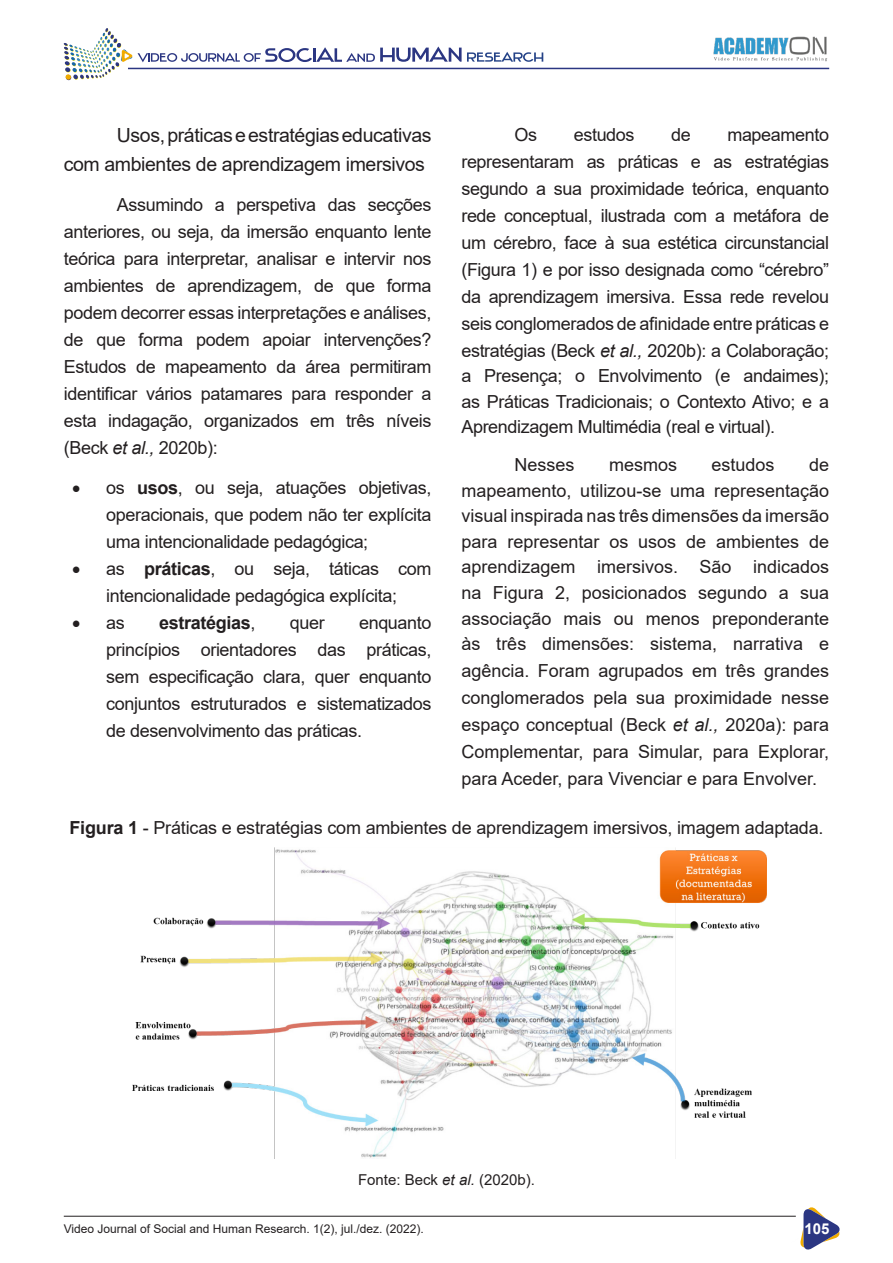
<style>
.page{position:relative;width:893px;height:1263px;background:#fff}
.page>*{position:absolute;margin:0;border:0;box-sizing:border-box;transform-origin:0 0}
.t1{font:19.5px/29.2px "Arial";letter-spacing:-.02em;color:#231f20}
.t2{font:18px/27px "Arial";letter-spacing:-.02em;color:#231f20;text-align:justify}
.t3{font:700 18px "Arial";letter-spacing:-.02em;color:#231f20}
.t4{font:18px "Arial";color:#231f20}
.t5{font:15px "Arial";color:#231f20}
.t6{font:700 15px "Arial";color:#fff}
.t7{font:12px "Arial";color:#231f20}
.s1{font-style:italic}
.s2{font-weight:700}
.s3{font-weight:400}
</style>
<div class="page">
<svg style="left:785px;top:1207px;width:55px;height:43px"></svg>
<hr style="left:64px;top:1216px;width:732px;height:1px;background:#231f20">
<hr style="left:128px;top:68px;width:701px;height:1px;background:#2b3682">
<img style="left:64px;top:28px;width:68px;height:52px">
<img style="left:713px;top:37px;width:115px;height:25px">
<svg style="left:138px;top:46px;width:405px;height:16px"></svg>
<img style="left:132px;top:847px;width:634px;height:312px">
<p class="t2" style="left:514px;top:121px;width:24px">Os</p>
<p class="t2" style="left:574px;top:121px;width:62px">estudos</p>
<p class="t2" style="left:671px;top:121px;width:21px">de</p>
<p class="t1" style="left:64px;top:120px;width:369px;text-indent:53px">Usos, práticas e estratégias educativas com ambientes de aprendizagem imersivos</p>
<p class="t2" style="left:64px;top:191px;width:369px;text-indent:53px">Assumindo a perspetiva das secções anteriores, ou seja, da imersão enquanto lente teórica para interpretar, analisar e intervir nos ambientes de aprendizagem, de que forma podem decorrer essas interpretações e análises, de que forma podem apoiar intervenções?<br>Estudos de mapeamento da área permitiram identificar vários patamares para responder a esta indagação, organizados em três níveis (Beck <span class="s1">et al.,</span> 2020b):</p>
<p class="t2" style="left:106px;top:474px;width:327px;text-indent:-34px">• os <span class="s2">usos</span>, ou seja, atuações objetivas, operacionais, que podem não ter explícita uma intencionalidade pedagógica;</p>
<p class="t2" style="left:72px;top:555px;width:361px;text-align:center">• as <span class="s2">práticas</span>, ou seja, táticas com intencionalidade pedagógica explícita;</p>
<p class="t2" style="left:72px;top:609px;width:54px">• as</p>
<p class="t3" style="left:159px;top:610px;width:98px">estratégias<span class="s3">,</span></p>
<p class="t2" style="left:290px;top:609px;width:36px">quer</p>
<p class="t2" style="left:461px;top:121px;width:369px;line-height:26.5px;text-indent:266px">mapeamento representaram as práticas e as estratégias segundo a sua proximidade teórica, enquanto rede conceptual, ilustrada com a metáfora de um cérebro, face à sua estética circunstancial (Figura 1) e por isso designada como “cérebro” da aprendizagem imersiva. Essa rede revelou seis conglomerados de afinidade entre práticas e estratégias (Beck <span class="s1">et al.,</span> 2020b): a Colaboração; a Presença; o Envolvimento (e andaimes); as Práticas Tradicionais; o Contexto Ativo; e a Aprendizagem Multimédia (real e virtual).</p>
<p class="t2" style="left:514px;top:451px;width:62px">Nesses</p>
<p class="t2" style="left:609px;top:451px;width:70px">mesmos</p>
<p class="t4" style="left:712px;top:453px;width:65px">estudos</p>
<p class="t2" style="left:461px;top:452px;width:369px;line-height:26.1px;text-indent:348px">de mapeamento, utilizou-se uma representação visual inspirada nas três dimensões da imersão para representar os usos de ambientes de aprendizagem imersivos. São indicados na Figura 2, posicionados segundo a sua associação mais ou menos preponderante às três dimensões: sistema, narrativa e agência. Foram agrupados em três grandes conglomerados pela sua proximidade nesse espaço conceptual (Beck <span class="s1">et al.,</span> 2020a): para Complementar, para Simular, para Explorar, para Aceder, para Vivenciar e para Envolver.</p>
<p class="t2" style="left:69px;top:814px;width:756px"><span class="s2">Figura 1</span> - Práticas e estratégias com ambientes de aprendizagem imersivos, imagem adaptada.</p>
<p class="t2" style="left:106px;top:609px;width:327px;text-indent:253px">enquanto princípios orientadores das práticas, sem especificação clara, quer enquanto conjuntos estruturados e sistematizados de desenvolvimento das práticas.</p>
<p class="t5" style="left:358px;top:1169px;width:178px">Fonte: Beck <span class="s1">et al.</span> (2020b).</p>
<p class="t7" style="left:64px;top:1220px;width:361px">Video Journal of Social and Human Research. 1(2), jul./dez. (2022).</p>
<p class="t6" style="left:804px;top:1218px;width:27px">105</p>
</div>
